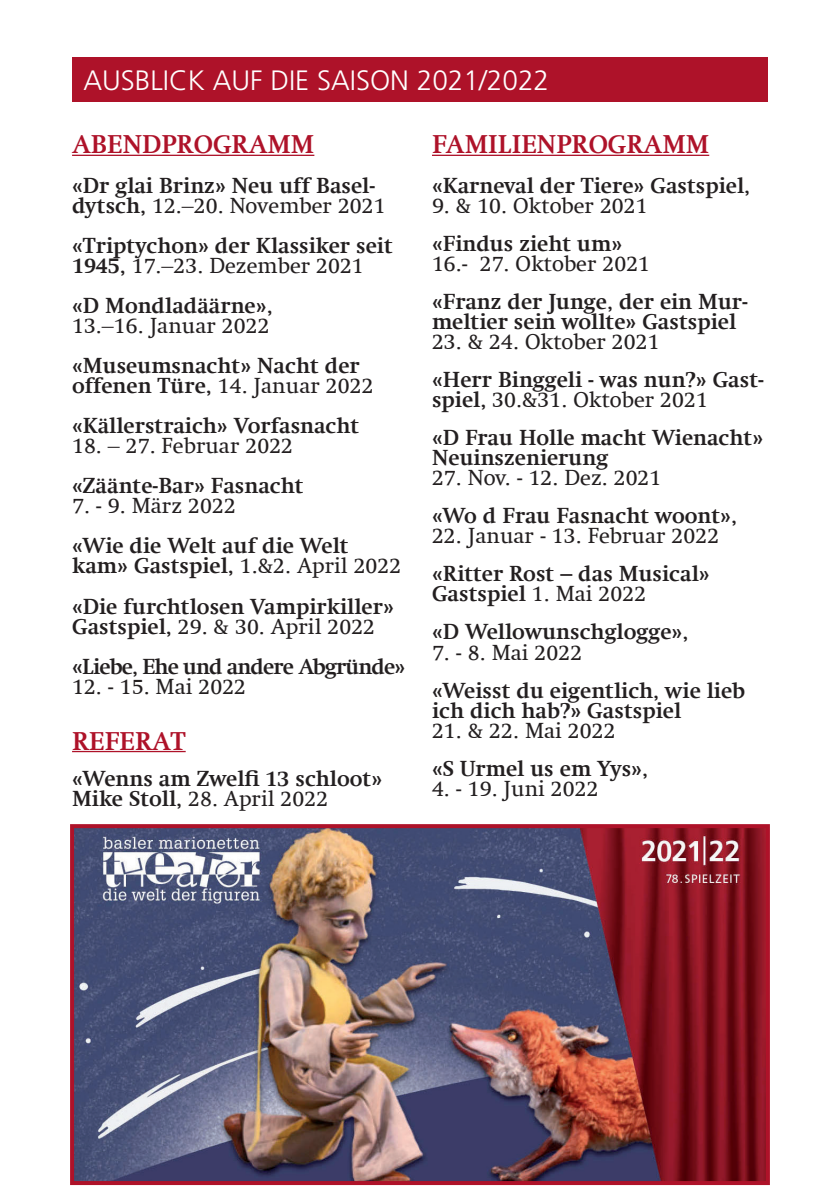
<style>
.page{position:relative;width:840px;height:1191px;background:#fff}
.page>*{position:absolute;margin:0;border:0;box-sizing:border-box;transform-origin:0 0}
.t1{font:300 28px "Frutiger LT Std";color:#fff}
.t2{font:700 26px "Swift Com";color:#ae1229}
.t3{font:700 22px/20px "Swift Com";color:#231f20}
.t4{font:22px "Swift Com";color:#231f20}
.t5{font:700 22px "Swift Com";letter-spacing:-.04em;color:#231f20}
.s1{font-weight:400}
</style>
<div class="page">
<div style="left:72px;top:58px;width:695px;height:44px;background:#ae1229"></div>
<hr style="left:72px;top:155px;width:242px;height:1px;background:#ae1229">
<hr style="left:72px;top:751px;width:113px;height:1px;background:#ae1229">
<hr style="left:432px;top:155px;width:276px;height:1px;background:#ae1229">
<img style="left:75px;top:829px;width:689px;height:351px">
<div style="left:70px;top:824px;width:699px;height:361px;border:4px solid #ae1229"></div>
<p class="t1" style="left:83px;top:65px;width:467px">AUSBLICK AUF DIE SAISON 2021/2022</p>
<p class="t2" style="left:72px;top:129px;width:244px">ABENDPROGRAMM</p>
<p class="t3" style="left:72px;top:176px;width:315px">«Dr glai Brinz» Neu uff Basel&shy;dytsch, <span class="s1">12.–20. November 2021</span></p>
<p class="t3" style="left:72px;top:236px;width:322px">«Triptychon» der Klassiker seit<br>1945, <span class="s1">17.–23. Dezember 2021</span></p>
<p class="t3" style="left:72px;top:296px;width:202px">«D Mondladäärne»,</p>
<p class="t4" style="left:72px;top:313px;width:199px">13.–16. Januar 2022</p>
<p class="t3" style="left:72px;top:356px;width:303px">«Museumsnacht» Nacht der offenen Türe, <span class="s1">14. Januar 2022</span></p>
<p class="t3" style="left:72px;top:416px;width:288px">«Källerstraich» Vorfasnacht</p>
<p class="t4" style="left:72px;top:433px;width:222px">18. – 27. Februar 2022</p>
<p class="t3" style="left:72px;top:476px;width:233px">«Zäänte-Bar» Fasnacht</p>
<p class="t4" style="left:72px;top:493px;width:165px">7. - 9. März 2022</p>
<p class="t3" style="left:72px;top:536px;width:331px">«Wie die Welt auf die Welt kam» Gastspiel, <span class="s1">1.&amp;2. April 2022</span></p>
<p class="t3" style="left:72px;top:596px;width:323px">«Die furchtlosen Vampirkiller»<br>Gastspiel, <span class="s1">29. &amp; 30. April 2022</span></p>
<p class="t5" style="left:72px;top:653px;width:334px">«Liebe, Ehe und andere Abgründe»</p>
<p class="t4" style="left:72px;top:673px;width:175px">12. - 15. Mai 2022</p>
<p class="t2" style="left:72px;top:725px;width:115px">REFERAT</p>
<p class="t3" style="left:72px;top:768px;width:311px">«Wenns am Zwelfi 13 schloot»<br>Mike Stoll, <span class="s1">28. April 2022</span></p>
<p class="t2" style="left:432px;top:129px;width:278px">FAMILIENPROGRAMM</p>
<p class="t3" style="left:432px;top:176px;width:319px">«Karneval der Tiere» Gastspiel,</p>
<p class="t4" style="left:432px;top:193px;width:217px">9. &amp; 10. Oktober 2021</p>
<p class="t3" style="left:432px;top:234px;width:192px">«Findus zieht um»</p>
<p class="t4" style="left:432px;top:251px;width:219px">16.- 27. Oktober 2021</p>
<p class="t3" style="left:432px;top:292px;width:317px">«Franz der Junge, der ein Mur&shy;meltier sein wollte» Gastspiel</p>
<p class="t4" style="left:432px;top:329px;width:229px">23. &amp; 24. Oktober 2021</p>
<p class="t3" style="left:432px;top:370px;width:333px">«Herr Binggeli - was nun?» Gast&shy;spiel, <span class="s1">30.&amp;31. Oktober 2021</span></p>
<p class="t3" style="left:432px;top:428px;width:332px">«D Frau Holle macht Wienacht»<br>Neuinszenierung</p>
<p class="t4" style="left:432px;top:465px;width:231px">27. Nov. - 12. Dez. 2021</p>
<p class="t3" style="left:432px;top:506px;width:306px">«Wo d Frau Fasnacht woont»,</p>
<p class="t4" style="left:432px;top:523px;width:289px">22. Januar - 13. Februar 2022</p>
<p class="t3" style="left:432px;top:564px;width:279px">«Ritter Rost – das Musical»<br>Gastspiel <span class="s1">1. Mai 2022</span></p>
<p class="t3" style="left:432px;top:622px;width:258px">«D Wellowunschglogge»,</p>
<p class="t4" style="left:432px;top:639px;width:152px">7. - 8. Mai 2022</p>
<p class="t3" style="left:432px;top:680px;width:314px">«Weisst du eigentlich, wie lieb ich dich hab?» Gastspiel</p>
<p class="t4" style="left:432px;top:717px;width:185px">21. &amp; 22. Mai 2022</p>
<p class="t3" style="left:432px;top:758px;width:217px">«S Urmel us em Yys»,</p>
<p class="t4" style="left:432px;top:775px;width:168px">4. - 19. Juni 2022</p>
</div>
